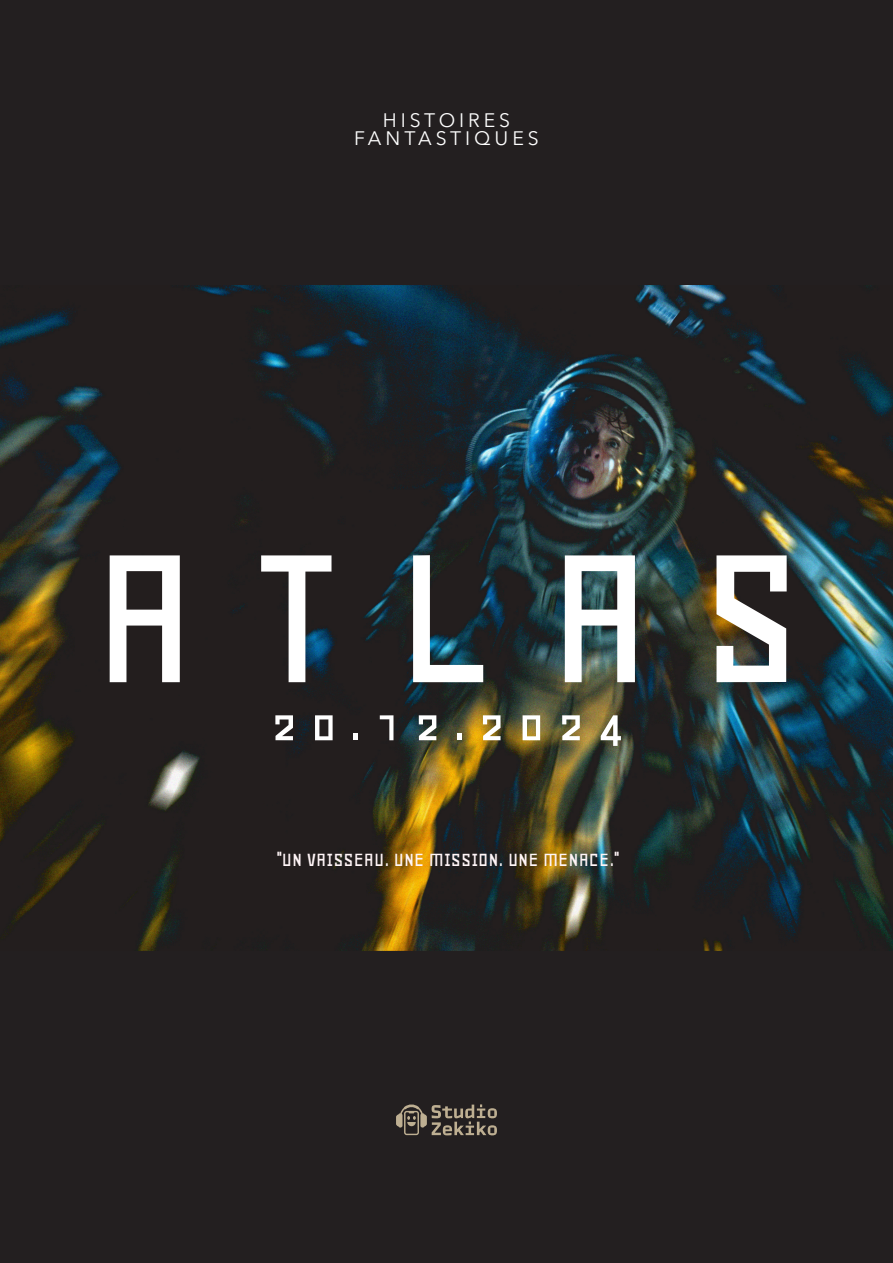
<style>
.page{position:relative;width:893px;height:1263px;background:#231f20}
.page>*{position:absolute;margin:0;border:0;box-sizing:border-box;transform-origin:0 0}
.t1{font:226.5px "Geo";letter-spacing:.2em;color:#fff}
.t2{font:56.55px "Geo";letter-spacing:.2em;color:#fff}
.t3{font:21.75px "Geo";color:#fff5f7}
.t4{font:19.5px "Avenir Next";letter-spacing:.2em;color:#fefefe}
</style>
<div class="page">
<img style="left:0;top:286px;width:893px;height:664px">
<svg style="left:396px;top:1104px;width:101px;height:31px"></svg>
<p class="t4" style="left:383px;top:108px;width:129px">HISTOIRES</p>
<p class="t4" style="left:354px;top:126px;width:186px">FANTASTIQUES</p>
<p class="t1" style="left:92px;top:501px;width:715px">ATLAS</p>
<p class="t2" style="left:270px;top:695px;width:356px">20.12.2024</p>
<p class="t3" style="left:277px;top:848px;width:343px">"UN VAISSEAU. UNE MISSION. UNE MENACE."</p>
</div>
